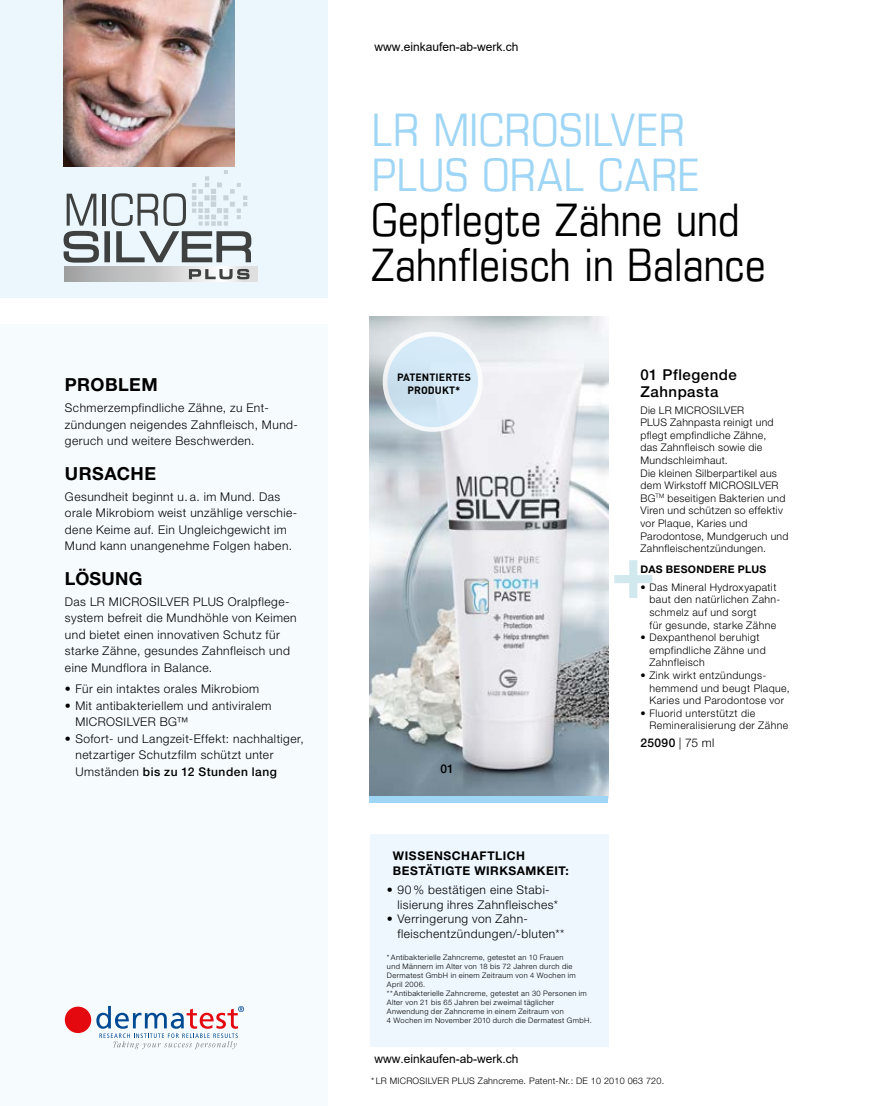
<style>
.page{position:relative;width:893px;height:1106px;background:#fff}
.page>*{position:absolute;margin:0;border:0;box-sizing:border-box;transform-origin:0 0}
.t1{font:700 75px "Helvetica Neue LT Pro";color:#d1e8ef}
.t2{font:condensed 45px/45px "Eurostile";letter-spacing:.005em;color:#000}
.t3{font:condensed 45px/45px "Eurostile";letter-spacing:.005em;color:#9fd5f5}
.t4{font:700 18px "Helvetica Neue LT Pro";letter-spacing:.02em;color:#000}
.t5{font:500 15px/16.5px "Helvetica Neue LT Pro";letter-spacing:.035em;color:#000}
.t6{font:300 12px/16.5px "Helvetica Neue LT Pro";letter-spacing:.04em;color:#000}
.t7{font:12px "Arial";color:#000}
.t8{font:700 12px/15px "Helvetica Neue LT Pro";letter-spacing:.045em;color:#000}
.t9{font:500 12px "Helvetica Neue LT Pro";letter-spacing:.03em;color:#000}
.t10{font:300 10.5px/12.6px "Helvetica Neue LT Pro";letter-spacing:.035em;color:#000}
.t11{font:700 10.5px/12.6px "DIN Pro";letter-spacing:.01em;color:#000;text-align:center}
.t12{font:700 10.5px "Helvetica Neue LT Pro";letter-spacing:.035em;color:#000}
.t13{font:300 9px "Helvetica Neue LT Pro";letter-spacing:.025em;color:#000}
.t14{font:300 7.5px/9px "Helvetica Neue LT Pro";letter-spacing:.05em;color:#000}
.s1{font-weight:500}
.s2{font-weight:300}
</style>
<div class="page">
<div style="left:0;top:0;width:328px;height:298px;background:#ecf6fd"></div>
<img style="left:64px;top:0;width:170px;height:166px">
<svg style="left:64px;top:266px;width:194px;height:16px"></svg>
<svg style="left:63px;top:170px;width:189px;height:109px"></svg>
<div style="left:0;top:325px;width:328px;height:781px;background:#f6fbfe"></div>
<div style="left:65px;top:1006px;width:26px;height:27px;background:#e3090f;border-radius:50%"></div>
<svg style="left:96px;top:1005px;width:148px;height:44px"></svg>
<img style="left:370px;top:316px;width:238px;height:480px">
<svg style="left:374px;top:323px;width:112px;height:118px;background:#d5e2eb"></svg>
<div style="left:370px;top:796px;width:238px;height:6px;background:#9fd5f5"></div>
<div style="left:370px;top:834px;width:238px;height:212px;background:#eef7fe"></div>
<h3 class="t4" style="left:65px;top:374px;width:94px">PROBLEM</h3>
<p class="t6" style="left:65px;top:399px;width:235px">Schmerzempfindliche Zähne, zu Ent&shy;zündungen neigendes Zahnfleisch, Mund&shy;geruch und weitere Beschwerden.</p>
<h3 class="t4" style="left:65px;top:462px;width:93px">URSACHE</h3>
<p class="t6" style="left:65px;top:488px;width:234px">Gesundheit beginnt u. a. im Mund. Das orale Mikrobiom weist unzählige verschie&shy;dene Keime auf. Ein Ungleichgewicht im Mund kann unangenehme Folgen haben.</p>
<h3 class="t4" style="left:65px;top:567px;width:79px">LÖSUNG</h3>
<p class="t6" style="left:65px;top:593px;width:233px">Das LR MICROSILVER PLUS Oralpflege&shy;system befreit die Mundhöhle von Keimen und bietet einen innovativen Schutz für starke Zähne, gesundes Zahnfleisch und eine Mundflora in Balance.</p>
<p class="t6" style="left:65px;top:680px;width:196px">• Für ein intaktes orales Mikrobiom</p>
<p class="t6" style="left:75px;top:696px;width:198px;text-indent:-10px">• Mit antibakteriellem und antiviralem<br>MICROSILVER BG™</p>
<p class="t6" style="left:75px;top:729px;width:230px;text-indent:-10px">• Sofort- und Langzeit-Effekt: nachhaltiger, netzartiger Schutzfilm schützt unter<br>Umständen <span class="s1">bis zu 12 Stunden lang</span></p>
<p class="t7" style="left:374px;top:39px;width:146px">www.einkaufen-ab-werk.ch</p>
<h2 class="t3" style="left:372px;top:109px;width:329px">LR MICROSILVER<br>PLUS ORAL CARE</h2>
<h2 class="t2" style="left:371px;top:199px;width:396px">Gepflegte Zähne und<br>Zahnfleisch in Balance</h2>
<p class="t11" style="left:397px;top:370px;width:75px">PATENTIERTES<br>PRODUKT*</p>
<p class="t9" style="left:440px;top:761px;width:15px">01</p>
<p class="t5" style="left:640px;top:366px;width:98px">01 Pflegende<br>Zahnpasta</p>
<p class="t10" style="left:640px;top:403px;width:150px">Die LR MICROSILVER<br>PLUS Zahnpasta reinigt und pflegt empfindliche Zähne,<br>das Zahnfleisch sowie die<br>Mundschleimhaut.<br>Die kleinen Silberpartikel aus dem Wirkstoff MICROSILVER<br>BG<sup>TM</sup> beseitigen Bakterien und<br>Viren und schützen so effektiv vor Plaque, Karies und<br>Parodontose, Mundgeruch und<br>Zahnfleischentzündungen.</p>
<h1 class="t1" style="left:611px;top:525px;width:47px">+</h1>
<p class="t12" style="left:640px;top:562px;width:127px">DAS BESONDERE PLUS</p>
<p class="t10" style="left:649px;top:580px;width:132px;text-indent:-9px">• Das Mineral Hydroxyapatit baut den natürlichen Zahn&shy;schmelz auf und sorgt<br>für gesunde, starke Zähne</p>
<p class="t10" style="left:649px;top:631px;width:118px;text-indent:-9px">• Dexpanthenol beruhigt empfindliche Zähne und<br>Zahnfleisch</p>
<p class="t10" style="left:649px;top:669px;width:142px;text-indent:-9px">• Zink wirkt entzündungs&shy;hemmend und beugt Plaque,<br>Karies und Parodontose vor</p>
<p class="t10" style="left:649px;top:706px;width:140px;text-indent:-9px">• Fluorid unterstützt die<br>Remineralisierung der Zähne</p>
<p class="t9" style="left:640px;top:736px;width:75px">25090 <span class="s2">| 75 ml</span></p>
<p class="t8" style="left:393px;top:847px;width:177px">WISSENSCHAFTLICH<br>BESTÄTIGTE WIRKSAMKEIT:</p>
<p class="t6" style="left:397px;top:882px;width:162px;line-height:14.4px;text-indent:-10px">• 90 % bestätigen eine Stabi&shy;lisierung ihres Zahnfleisches*</p>
<p class="t6" style="left:397px;top:911px;width:169px;line-height:14.4px;text-indent:-10px">• Verringerung von Zahn&shy;fleischentzündungen/-bluten**</p>
<p class="t14" style="left:387px;top:952px;width:206px">* Antibakterielle Zahncreme, getestet an 10 Frauen<br>und Männern im Alter von 18 bis 72 Jahren durch die Dermatest GmbH in einem Zeitraum von 4 Wochen im April 2006.<br>** Antibakterielle Zahncreme, getestet an 30 Personen im Alter von 21 bis 65 Jahren bei zweimal täglicher Anwendung der Zahncreme in einem Zeitraum von<br>4 Wochen im November 2010 durch die Dermatest GmbH.</p>
<p class="t7" style="left:374px;top:1050px;width:146px">www.einkaufen-ab-werk.ch</p>
<p class="t13" style="left:371px;top:1075px;width:295px">* LR MICROSILVER PLUS Zahncreme. Patent-Nr.: DE 10 2010 063 720.</p>
</div>
